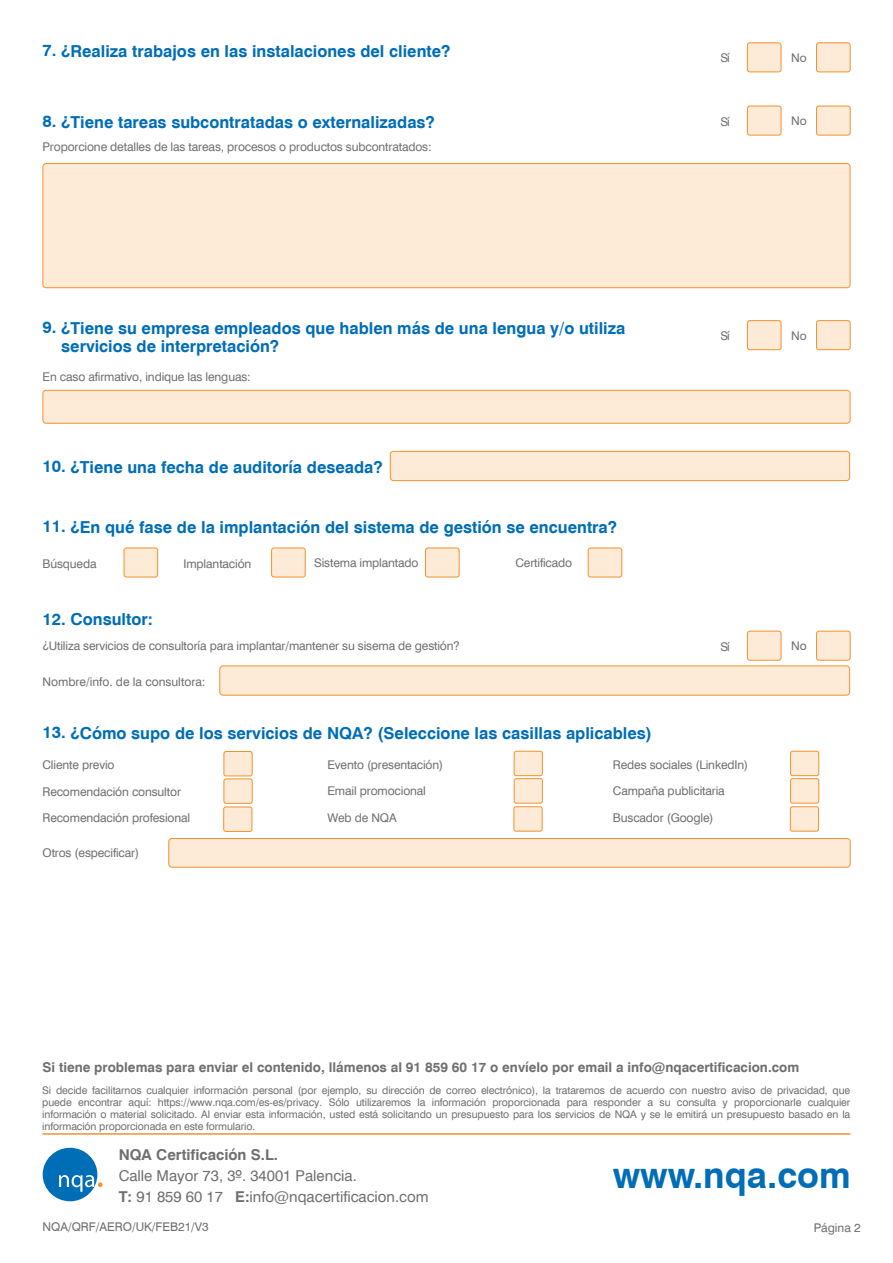
<style>
.page{position:relative;width:893px;height:1263px;background:#fff}
.page>*{position:absolute;margin:0;border:0;box-sizing:border-box;transform-origin:0 0}
.t1{font:700 36px "Swiss 721 BT";color:#006db7}
.t2{font:700 16.5px/18px "Swiss 721 BT";color:#006db7}
.t3{font:15px/20.9px "Swiss 721 BT";color:#706f6f}
.t4{font:700 15px "Swiss 721 BT";color:#706f6f}
.t5{font:700 13.5px "Swiss 721 BT";color:#706f6f}
.t6{font:12px "Swiss 721 BT";letter-spacing:-.01em;color:#706f6f}
.t7{font:10.5px/12px "Swiss 721 BT";letter-spacing:-.01em;color:#706f6f;text-align:justify}
.s1{font-weight:700}
</style>
<div class="page">
<div style="left:747px;top:43px;width:34px;height:29px;background:#feebd7;border-radius:2px"></div>
<div style="left:747px;top:43px;width:34px;height:29px;border:1px solid #f3912d;border-radius:2px"></div>
<div style="left:816px;top:43px;width:34px;height:29px;background:#feebd7;border-radius:2px"></div>
<div style="left:816px;top:43px;width:34px;height:29px;border:1px solid #f3912d;border-radius:2px"></div>
<div style="left:43px;top:163px;width:807px;height:125px;background:#feebd7;border-radius:3px"></div>
<div style="left:43px;top:163px;width:807px;height:125px;border:1px solid #f3912d;border-radius:3px"></div>
<div style="left:220px;top:666px;width:630px;height:29px;background:#feebd7;border-radius:3px"></div>
<div style="left:219px;top:665px;width:631px;height:30px;border:1px solid #f3912d;border-radius:3px"></div>
<div style="left:169px;top:838px;width:681px;height:29px;background:#feebd7;border-radius:3px"></div>
<div style="left:168px;top:838px;width:682px;height:29px;border:1px solid #f3912d;border-radius:3px"></div>
<div style="left:272px;top:548px;width:33px;height:29px;background:#feebd7;border-radius:2px"></div>
<div style="left:271px;top:548px;width:34px;height:29px;border:1px solid #f3912d;border-radius:2px"></div>
<div style="left:425px;top:548px;width:34px;height:29px;background:#feebd7;border-radius:2px"></div>
<div style="left:425px;top:548px;width:34px;height:29px;border:1px solid #f3912d;border-radius:2px"></div>
<div style="left:588px;top:548px;width:34px;height:29px;background:#feebd7;border-radius:2px"></div>
<div style="left:588px;top:548px;width:34px;height:29px;border:1px solid #f3912d;border-radius:2px"></div>
<div style="left:124px;top:548px;width:34px;height:29px;background:#feebd7;border-radius:2px"></div>
<div style="left:124px;top:548px;width:34px;height:29px;border:1px solid #f3912d;border-radius:2px"></div>
<div style="left:43px;top:1148px;width:54px;height:53px;background:#006db7;border-radius:50%"></div>
<svg style="left:59px;top:1175px;width:44px;height:17px"></svg>
<hr style="left:43px;top:1133px;width:807px;height:2px;background:#f3912d">
<div style="left:747px;top:106px;width:34px;height:29px;background:#feebd7;border-radius:2px"></div>
<div style="left:747px;top:106px;width:34px;height:29px;border:1px solid #f3912d;border-radius:2px"></div>
<div style="left:816px;top:106px;width:34px;height:29px;background:#feebd7;border-radius:2px"></div>
<div style="left:816px;top:106px;width:34px;height:29px;border:1px solid #f3912d;border-radius:2px"></div>
<div style="left:747px;top:321px;width:34px;height:29px;background:#feebd7;border-radius:2px"></div>
<div style="left:747px;top:320px;width:34px;height:30px;border:1px solid #f3912d;border-radius:2px"></div>
<div style="left:816px;top:321px;width:34px;height:29px;background:#feebd7;border-radius:2px"></div>
<div style="left:816px;top:320px;width:34px;height:30px;border:1px solid #f3912d;border-radius:2px"></div>
<div style="left:747px;top:631px;width:34px;height:29px;background:#feebd7;border-radius:2px"></div>
<div style="left:747px;top:631px;width:34px;height:29px;border:1px solid #f3912d;border-radius:2px"></div>
<div style="left:816px;top:631px;width:34px;height:29px;background:#feebd7;border-radius:2px"></div>
<div style="left:816px;top:631px;width:34px;height:29px;border:1px solid #f3912d;border-radius:2px"></div>
<div style="left:224px;top:751px;width:28px;height:25px;background:#feebd7;border-radius:2px"></div>
<div style="left:224px;top:751px;width:28px;height:25px;border:1px solid #f3912d;border-radius:2px"></div>
<div style="left:224px;top:779px;width:28px;height:24px;background:#feebd7;border-radius:2px"></div>
<div style="left:224px;top:779px;width:28px;height:25px;border:1px solid #f3912d;border-radius:2px"></div>
<div style="left:224px;top:807px;width:28px;height:24px;background:#feebd7;border-radius:2px"></div>
<div style="left:223px;top:807px;width:29px;height:25px;border:1px solid #f3912d;border-radius:2px"></div>
<div style="left:514px;top:751px;width:28px;height:25px;background:#feebd7;border-radius:2px"></div>
<div style="left:514px;top:751px;width:29px;height:25px;border:1px solid #f3912d;border-radius:2px"></div>
<div style="left:514px;top:779px;width:28px;height:24px;background:#feebd7;border-radius:2px"></div>
<div style="left:514px;top:778px;width:29px;height:25px;border:1px solid #f3912d;border-radius:2px"></div>
<div style="left:514px;top:807px;width:28px;height:24px;background:#feebd7;border-radius:2px"></div>
<div style="left:514px;top:806px;width:28px;height:25px;border:1px solid #f3912d;border-radius:2px"></div>
<div style="left:790px;top:751px;width:29px;height:25px;background:#feebd7;border-radius:2px"></div>
<div style="left:790px;top:751px;width:29px;height:25px;border:1px solid #f3912d;border-radius:2px"></div>
<div style="left:790px;top:779px;width:29px;height:24px;background:#feebd7;border-radius:2px"></div>
<div style="left:790px;top:778px;width:29px;height:25px;border:1px solid #f3912d;border-radius:2px"></div>
<div style="left:790px;top:807px;width:29px;height:24px;background:#feebd7;border-radius:2px"></div>
<div style="left:790px;top:806px;width:29px;height:25px;border:1px solid #f3912d;border-radius:2px"></div>
<div style="left:390px;top:451px;width:460px;height:30px;background:#feebd7;border-radius:3px"></div>
<div style="left:390px;top:451px;width:460px;height:30px;border:1px solid #f3912d;border-radius:3px"></div>
<div style="left:43px;top:390px;width:807px;height:33px;background:#feebd7;border-radius:3px"></div>
<div style="left:43px;top:390px;width:807px;height:34px;border:1px solid #f3912d;border-radius:3px"></div>
<h2 class="t2" style="left:43px;top:42px;width:409px">7. ¿Realiza trabajos en las instalaciones del cliente?</h2>
<h2 class="t2" style="left:43px;top:113px;width:394px">8. ¿Tiene tareas subcontratadas o externalizadas?</h2>
<p class="t6" style="left:43px;top:139px;width:391px">Proporcione detalles de las tareas, procesos o productos subcontratados:</p>
<p class="t6" style="left:720px;top:51px;width:11px">Sí</p>
<p class="t6" style="left:791px;top:51px;width:17px">No</p>
<p class="t6" style="left:720px;top:114px;width:11px">Sí</p>
<p class="t6" style="left:791px;top:114px;width:17px">No</p>
<h2 class="t2" style="left:61px;top:319px;width:566px;text-indent:-19px">9. ¿Tiene su empresa empleados que hablen más de una lengua y/o utiliza servicios de interpretación?</h2>
<p class="t6" style="left:720px;top:329px;width:11px">Sí</p>
<p class="t6" style="left:791px;top:328px;width:17px">No</p>
<p class="t6" style="left:43px;top:369px;width:210px">En caso afirmativo, indique las lenguas:</p>
<h2 class="t2" style="left:43px;top:458px;width:342px">10. ¿Tiene una fecha de auditoría deseada?</h2>
<h2 class="t2" style="left:43px;top:518px;width:576px">11. ¿En qué fase de la implantación del sistema de gestión se encuentra?</h2>
<p class="t6" style="left:43px;top:556px;width:56px">Búsqueda</p>
<p class="t6" style="left:183px;top:556px;width:69px">Implantación</p>
<p class="t6" style="left:314px;top:556px;width:106px">Sistema implantado</p>
<p class="t6" style="left:515px;top:555px;width:58px">Certificado</p>
<h2 class="t2" style="left:43px;top:610px;width:112px">12. Consultor:</h2>
<p class="t6" style="left:43px;top:638px;width:419px">¿Utiliza servicios de consultoría para implantar/mantener su sisema de gestión?</p>
<p class="t6" style="left:43px;top:674px;width:164px">Nombre/info. de la consultora:</p>
<p class="t6" style="left:720px;top:639px;width:11px">Sí</p>
<p class="t6" style="left:791px;top:639px;width:17px">No</p>
<h2 class="t2" style="left:43px;top:724px;width:611px">13. ¿Cómo supo de los servicios de NQA? (Seleccione las casillas aplicables)</h2>
<p class="t6" style="left:43px;top:758px;width:74px">Cliente previo</p>
<p class="t6" style="left:43px;top:784px;width:140px">Recomendación consultor</p>
<p class="t6" style="left:43px;top:811px;width:149px">Recomendación profesional</p>
<p class="t6" style="left:327px;top:757px;width:117px">Evento (presentación)</p>
<p class="t6" style="left:327px;top:783px;width:100px">Email promocional</p>
<p class="t6" style="left:327px;top:810px;width:71px">Web de NQA</p>
<p class="t6" style="left:613px;top:757px;width:137px">Redes sociales (LinkedIn)</p>
<p class="t6" style="left:613px;top:783px;width:113px">Campaña publicitaria</p>
<p class="t6" style="left:613px;top:810px;width:102px">Buscador (Google)</p>
<p class="t6" style="left:43px;top:845px;width:98px">Otros (especificar)</p>
<p class="t5" style="left:43px;top:1059px;width:758px">Si tiene problemas para enviar el contenido, llámenos al 91 859 60 17 o envíelo por email a info@nqacertificacion.com</p>
<p class="t7" style="left:42px;top:1084px;width:809px">Si decide facilitarnos cualquier información personal (por ejemplo, su dirección de correo electrónico), la trataremos de acuerdo con nuestro aviso de privacidad, que puede encontrar aquí: https://www.nqa.com/es-es/privacy. Sólo utilizaremos la información proporcionada para responder a su consulta y proporcionarle cualquier información o material solicitado. Al enviar esta información, usted está solicitando un presupuesto para los servicios de NQA y se le emitirá un presupuesto basado en la información proporcionada en este formulario.</p>
<h3 class="t4" style="left:119px;top:1145px;width:161px">NQA Certificación S.L.</h3>
<h3 class="t3" style="left:119px;top:1165px;width:312px">Calle Mayor 73, 3º. 34001 Palencia.<br><span class="s1">T:</span> 91 859 60 17 <span class="s1">E:</span>info@nqacertificacion.com</h3>
<h1 class="t1" style="left:613px;top:1153px;width:239px">www.nqa.com</h1>
<p class="t6" style="left:43px;top:1219px;width:168px">NQA/QRF/AERO/UK/FEB21/V3</p>
<p class="t6" style="left:814px;top:1220px;width:49px">Página 2</p>
</div>
